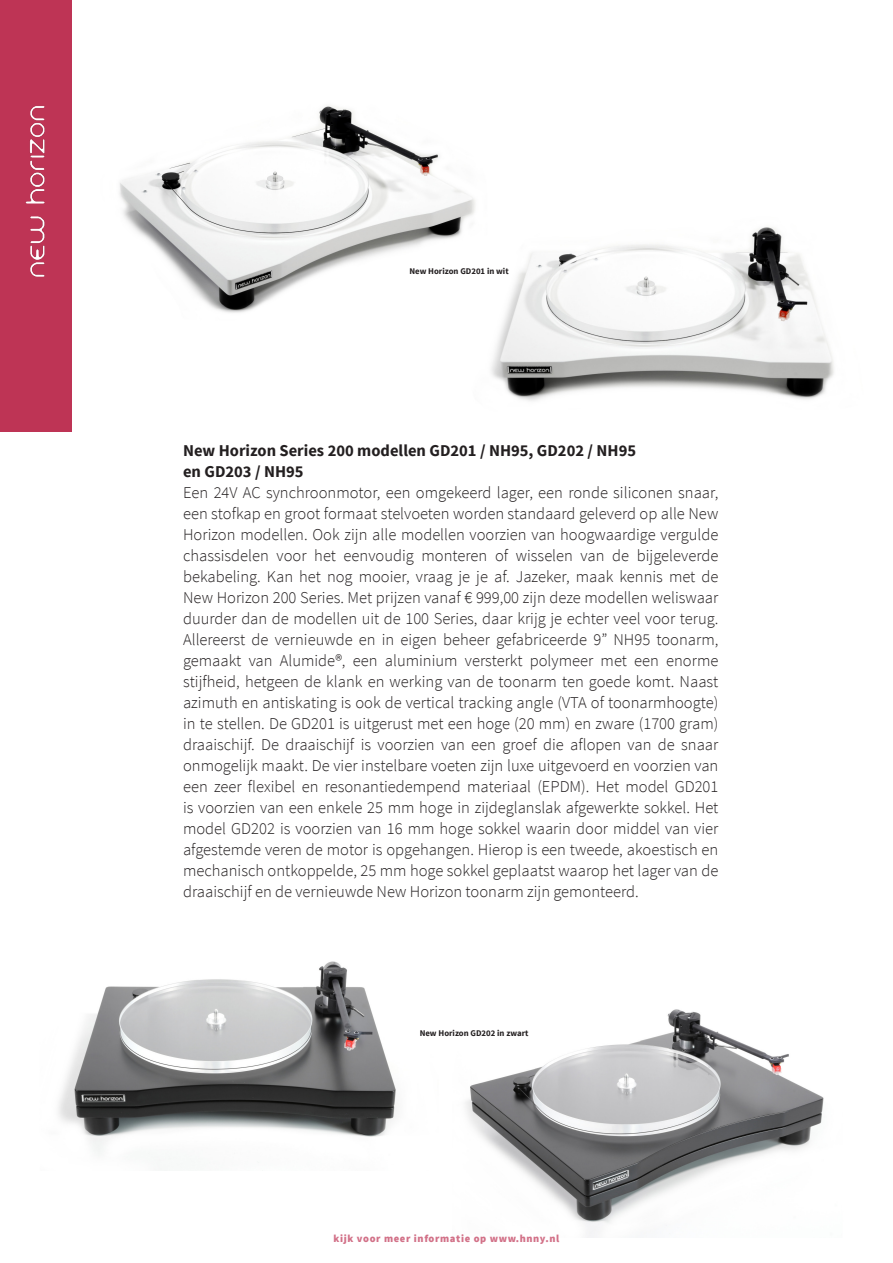
<style>
.page{position:relative;width:893px;height:1263px;background:#fff}
.page>*{position:absolute;margin:0;border:0;box-sizing:border-box;transform-origin:0 0}
.t1{font:300 16.5px/21px "Source Sans Pro";color:#231f20;text-align:justify}
.t2{font:700 16.5px "Source Sans Pro";color:#231f20}
.t3{font:900 10.5px "Source Sans Pro";letter-spacing:.06em;color:#d27188}
.t4{font:700 8.7px "Source Sans Pro";color:#231f20}
</style>
<div class="page">
<img style="left:465px;top:1009px;width:359px;height:228px">
<div style="left:0;top:0;width:71px;height:432px;background:#be3455"></div>
<img style="left:25px;top:106px;width:20px;height:171px">
<img style="left:119px;top:105px;width:338px;height:208px">
<img style="left:457px;top:189px;width:377px;height:212px">
<img style="left:58px;top:961px;width:339px;height:193px">
<p class="t4" style="left:409px;top:265px;width:101px">New Horizon GD201 in wit</p>
<p class="t2" style="left:183px;top:440px;width:454px">New Horizon Series 200 modellen GD201 / NH95, GD202 / NH95</p>
<p class="t2" style="left:183px;top:461px;width:122px">en GD203 / NH95</p>
<p class="t1" style="left:183px;top:482px;width:537px">Een 24V AC synchroonmotor, een omgekeerd lager, een ronde siliconen snaar, een stofkap en groot formaat stelvoeten worden standaard geleverd op alle New Horizon modellen. Ook zijn alle modellen voorzien van hoogwaardige vergulde chassisdelen voor het eenvoudig monteren of wisselen van de bijgeleverde bekabeling. Kan het nog mooier, vraag je je af. Jazeker, maak kennis met de New Horizon 200 Series. Met prijzen vanaf € 999,00 zijn deze modellen weliswaar duurder dan de modellen uit de 100 Series, daar krijg je echter veel voor terug.<br>Allereerst de vernieuwde en in eigen beheer gefabriceerde 9” NH95 toonarm, gemaakt van Alumide®, een aluminium versterkt polymeer met een enorme stijfheid, hetgeen de klank en werking van de toonarm ten goede komt. Naast azimuth en antiskating is ook de vertical tracking angle (VTA of toonarmhoogte) in te stellen. De GD201 is uitgerust met een hoge (20 mm) en zware (1700 gram) draaischijf. De draaischijf is voorzien van een groef die aflopen van de snaar onmogelijk maakt. De vier instelbare voeten zijn luxe uitgevoerd en voorzien van een zeer flexibel en resonantiedempend materiaal (EPDM). Het model GD201 is voorzien van een enkele 25 mm hoge in zijdeglanslak afgewerkte sokkel. Het model GD202 is voorzien van 16 mm hoge sokkel waarin door middel van vier afgestemde veren de motor is opgehangen. Hierop is een tweede, akoestisch en mechanisch ontkoppelde, 25 mm hoge sokkel geplaatst waarop het lager van de draaischijf en de vernieuwde New Horizon toonarm zijn gemonteerd.</p>
<p class="t4" style="left:420px;top:1028px;width:110px">New Horizon GD202 in zwart</p>
<p class="t3" style="left:334px;top:1232px;width:227px">kijk voor meer informatie op www.hnny.nl</p>
</div>
